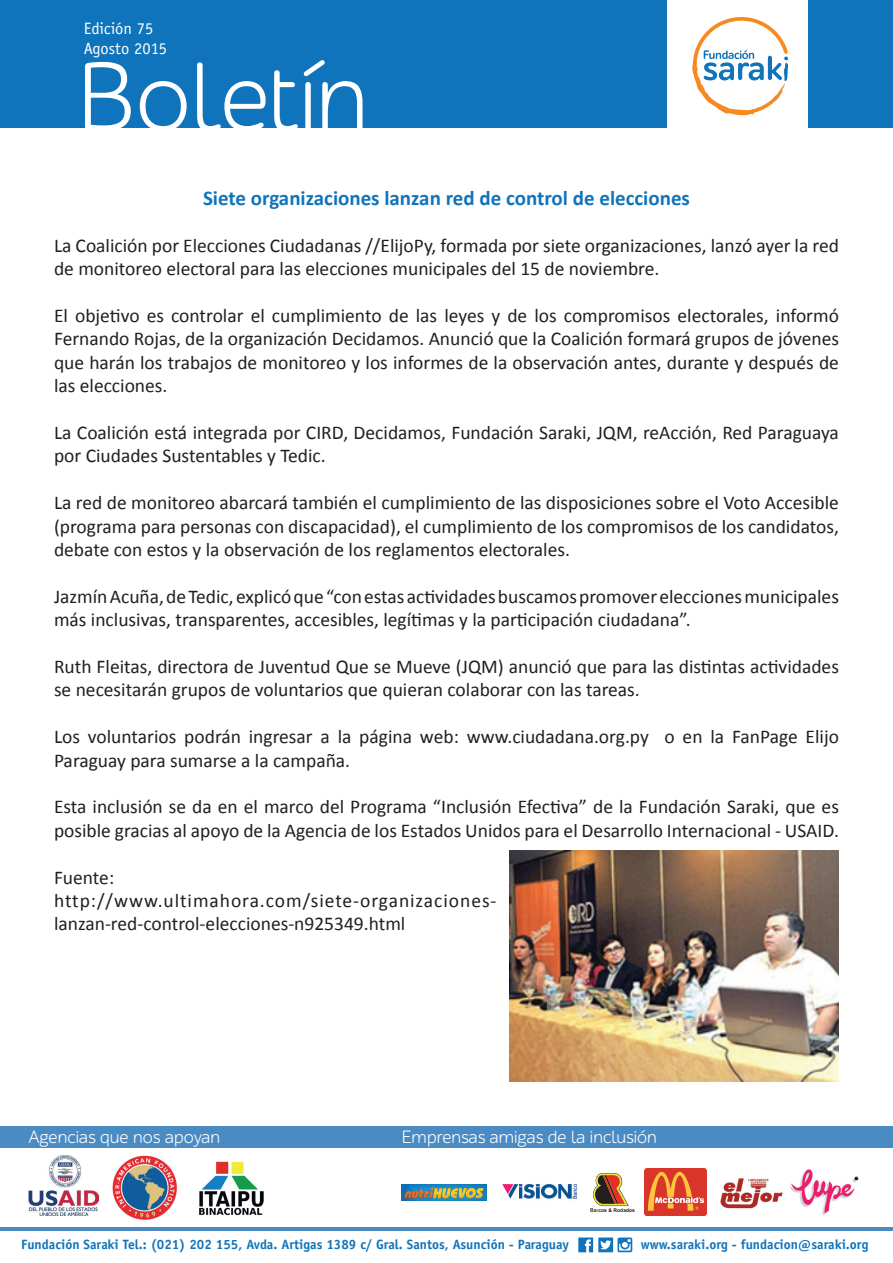
<style>
.page{position:relative;width:893px;height:1263px;background:#fff}
.page>*{position:absolute;margin:0;border:0;box-sizing:border-box;transform-origin:0 0}
.t1{font:98.25px "ALS Schlangesans";color:#fff}
.t2{font:700 21px "Calibri";color:#1074bc}
.t3{font:19.5px/23.4px "Calibri";color:#231f20}
.t4{font:18px "ALS Schlangesans";color:#fff}
.t5{font:16.5px/19.8px "Officina Sans Std";color:#fff}
.t6{font:700 13.5px "Officina Sans Std";color:#1074bc}
.t7{font:700 5.1px "Arial";color:#231f20}
</style>
<div class="page">
<div style="left:0;top:0;width:666px;height:128px;background:#1074bc"></div>
<div style="left:809px;top:0;width:84px;height:128px;background:#1074bc"></div>
<svg style="left:692px;top:17px;width:96px;height:99px"></svg>
<div style="left:0;top:1126px;width:893px;height:22px;background:#4b8bc4"></div>
<svg style="left:578px;top:1237px;width:54px;height:15px"></svg>
<img style="left:28px;top:1156px;width:71px;height:60px">
<img style="left:112px;top:1155px;width:65px;height:65px">
<img style="left:199px;top:1161px;width:65px;height:55px">
<hr style="left:1px;top:1228px;width:892px;height:3px;background:#4b8bc4">
<img style="left:720px;top:1178px;width:63px;height:31px">
<img style="left:481px;top:1184px;width:97px;height:17px">
<svg style="left:590px;top:1173px;width:39px;height:39px"></svg>
<img style="left:402px;top:1184px;width:84px;height:16px">
<img style="left:645px;top:1169px;width:62px;height:47px">
<img style="left:789px;top:1169px;width:70px;height:46px">
<img style="left:509px;top:850px;width:330px;height:231px">
<p class="t5" style="left:84px;top:19px;width:85px">Edición 75<br>Agosto 2015</p>
<h1 class="t1" style="left:77px;top:42px;width:293px">Boletín</h1>
<p class="t2" style="left:203px;top:183px;width:488px">Siete organizaciones lanzan red de control de elecciones</p>
<p class="t3" style="left:54px;top:233px;width:786px">La Coalición por Elecciones Ciudadanas //ElijoPy, formada por siete organizaciones, lanzó ayer la red de monitoreo electoral para las elecciones municipales del 15 de noviembre.</p>
<p class="t3" style="left:54px;top:303px;width:786px;text-align:justify">El objetivo es controlar el cumplimiento de las leyes y de los compromisos electorales, informó Fernando Rojas, de la organización Decidamos. Anunció que la Coalición formará grupos de jóvenes que harán los trabajos de monitoreo y los informes de la observación antes, durante y después de las elecciones.</p>
<p class="t3" style="left:54px;top:420px;width:786px">La Coalición está integrada por CIRD, Decidamos, Fundación Saraki, JQM, reAcción, Red Paraguaya por Ciudades Sustentables y Tedic.</p>
<p class="t3" style="left:54px;top:490px;width:786px;text-align:justify">La red de monitoreo abarcará también el cumplimiento de las disposiciones sobre el Voto Accesible (programa para personas con discapacidad), el cumplimiento de los compromisos de los candidatos, debate con estos y la observación de los reglamentos electorales.</p>
<p class="t3" style="left:54px;top:584px;width:786px">Jazmín Acuña, de Tedic, explicó que “con estas actividades buscamos promover elecciones municipales más inclusivas, transparentes, accesibles, legítimas y la participación ciudadana”.</p>
<p class="t3" style="left:54px;top:654px;width:786px">Ruth Fleitas, directora de Juventud Que se Mueve (JQM) anunció que para las distintas actividades se necesitarán grupos de voluntarios que quieran colaborar con las tareas.</p>
<p class="t3" style="left:54px;top:724px;width:786px">Los voluntarios podrán ingresar a la página web: www.ciudadana.org.py o en la FanPage Elijo<br>Paraguay para sumarse a la campaña.</p>
<p class="t3" style="left:54px;top:795px;width:786px">Esta inclusión se da en el marco del Programa “Inclusión Efectiva” de la Fundación Saraki, que es posible gracias al apoyo de la Agencia de los Estados Unidos para el Desarrollo Internacional - USAID.</p>
<p class="t3" style="left:54px;top:865px;width:444px">Fuente: http://www.ultimahora.com/siete-organizaciones&shy;lanzan-red-control-elecciones-n925349.html</p>
<p class="t4" style="left:29px;top:1127px;width:193px">Agencias que nos apoyan</p>
<p class="t4" style="left:402px;top:1127px;width:257px">Emprensas amigas de la inclusión</p>
<p class="t7" style="left:590px;top:1206px;width:47px">Barcos &amp; Rodados</p>
<p class="t6" style="left:21px;top:1236px;width:549px">Fundación Saraki Tel.: (021) 202 155, Avda. Artigas 1389 c/ Gral. Santos, Asunción - Paraguay</p>
<p class="t6" style="left:641px;top:1236px;width:229px">www.saraki.org - fundacion@saraki.org</p>
</div>
